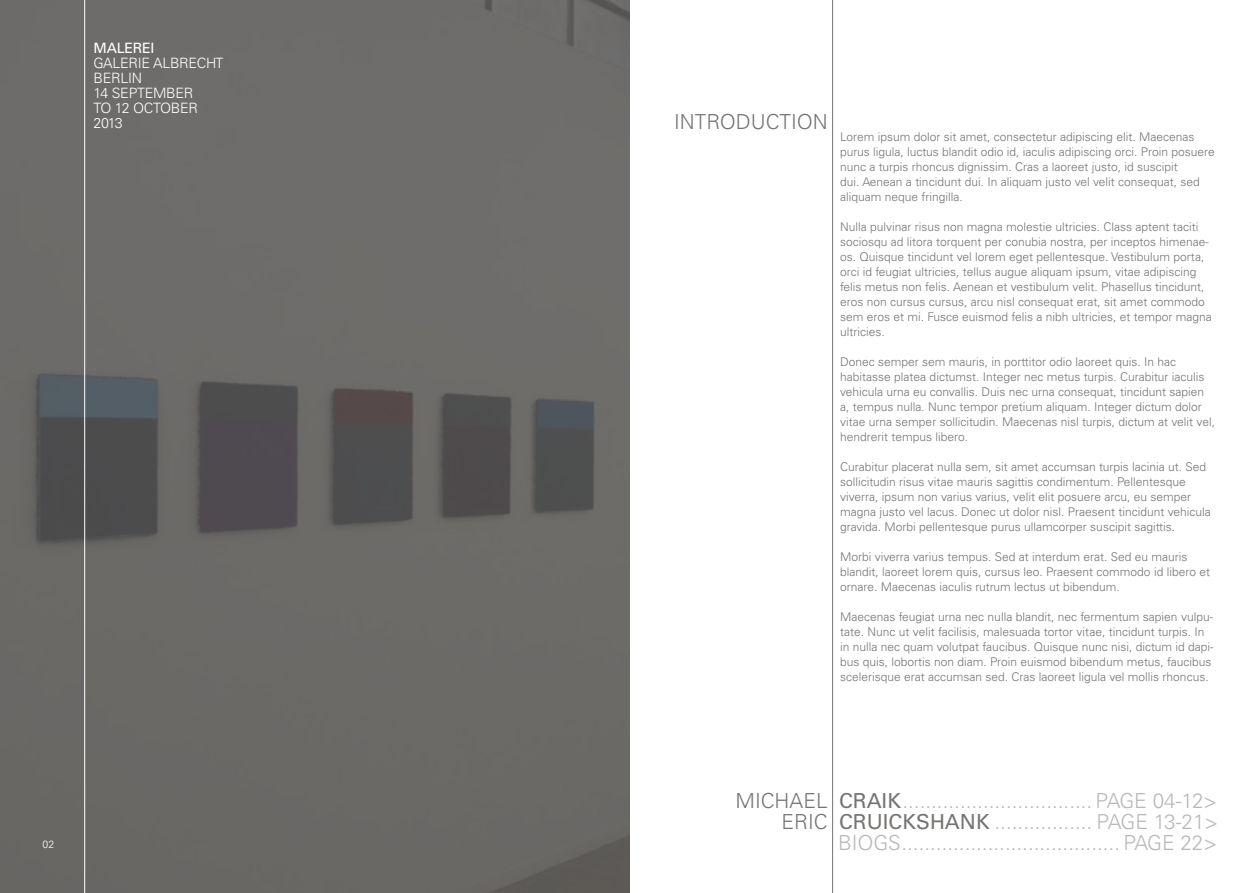
<style>
.page{position:relative;width:1259px;height:893px;background:#fff}
.page>*{position:absolute;margin:0;border:0;box-sizing:border-box;transform-origin:0 0}
.t1{font:300 20.7px/21.3px "Univers";color:#bab8b7;text-align:right}
.t2{font:300 20.7px "Univers";color:#767472}
.t3{font:300 14.25px/15px "Univers";letter-spacing:-.02em;color:#fff}
.t4{font:14.25px "Univers";letter-spacing:-.02em;color:#fff}
.t5{font:300 12px/15px "Univers";color:#767472}
.t6{font:300 10.5px "Univers";color:#fff}
.s1{color:#767472}
.s2{font-weight:400;color:#767472}
</style>
<div class="page">
<svg style="left:0;top:0;width:629px;height:893px;background:#696765"></svg>
<hr style="left:832px;top:0;width:1px;height:893px;background:#767472">
<hr style="left:84px;top:0;width:1px;height:893px;background:#fff">
<p class="t4" style="left:94px;top:40px;width:62px">MALEREI</p>
<p class="t3" style="left:94px;top:56px;width:131px">GALERIE ALBRECHT<br>BERLIN<br>14 SEPTEMBER<br>TO 12 OCTOBER<br>2013</p>
<p class="t6" style="left:43px;top:838px;width:13px">02</p>
<h1 class="t2" style="left:674px;top:109px;width:155px">INTRODUCTION</h1>
<p class="t5" style="left:840px;top:130px;width:376px">Lorem ipsum dolor sit amet, consectetur adipiscing elit. Maecenas purus ligula, luctus blandit odio id, iaculis adipiscing orci. Proin posuere nunc a turpis rhoncus dignissim. Cras a laoreet justo, id suscipit<br>dui. Aenean a tincidunt dui. In aliquam justo vel velit consequat, sed aliquam neque fringilla.</p>
<p class="t5" style="left:840px;top:220px;width:373px">Nulla pulvinar risus non magna molestie ultricies. Class aptent taciti sociosqu ad litora torquent per conubia nostra, per inceptos himenae&shy;os. Quisque tincidunt vel lorem eget pellentesque. Vestibulum porta, orci id feugiat ultricies, tellus augue aliquam ipsum, vitae adipiscing felis metus non felis. Aenean et vestibulum velit. Phasellus tincidunt, eros non cursus cursus, arcu nisl consequat erat, sit amet commodo sem eros et mi. Fusce euismod felis a nibh ultricies, et tempor magna ultricies.</p>
<p class="t5" style="left:840px;top:355px;width:376px">Donec semper sem mauris, in porttitor odio laoreet quis. In hac habitasse platea dictumst. Integer nec metus turpis. Curabitur iaculis vehicula urna eu convallis. Duis nec urna consequat, tincidunt sapien a, tempus nulla. Nunc tempor pretium aliquam. Integer dictum dolor vitae urna semper sollicitudin. Maecenas nisl turpis, dictum at velit vel, hendrerit tempus libero.</p>
<p class="t5" style="left:840px;top:460px;width:372px">Curabitur placerat nulla sem, sit amet accumsan turpis lacinia ut. Sed sollicitudin risus vitae mauris sagittis condimentum. Pellentesque viverra, ipsum non varius varius, velit elit posuere arcu, eu semper magna justo vel lacus. Donec ut dolor nisl. Praesent tincidunt vehicula gravida. Morbi pellentesque purus ullamcorper suscipit sagittis.</p>
<p class="t5" style="left:840px;top:550px;width:371px">Morbi viverra varius tempus. Sed at interdum erat. Sed eu mauris blandit, laoreet lorem quis, cursus leo. Praesent commodo id libero et ornare. Maecenas iaculis rutrum lectus ut bibendum.</p>
<p class="t5" style="left:840px;top:610px;width:375px">Maecenas feugiat urna nec nulla blandit, nec fermentum sapien vulpu&shy;tate. Nunc ut velit facilisis, malesuada tortor vitae, tincidunt turpis. In in nulla nec quam volutpat faucibus. Quisque nunc nisi, dictum id dapi&shy;bus quis, lobortis non diam. Proin euismod bibendum metus, faucibus scelerisque erat accumsan sed. Cras laoreet ligula vel mollis rhoncus.</p>
<h1 class="t1" style="left:735px;top:790px;width:484px"><span class="s1">MICHAEL</span> <span class="s2">CRAIK</span>................................. PAGE 04-12&gt;<br><span class="s1">ERIC</span> <span class="s2">CRUICKSHANK</span> ................. PAGE 13-21&gt;<br>BIOGS...................................... PAGE 22&gt;</h1>
</div>
